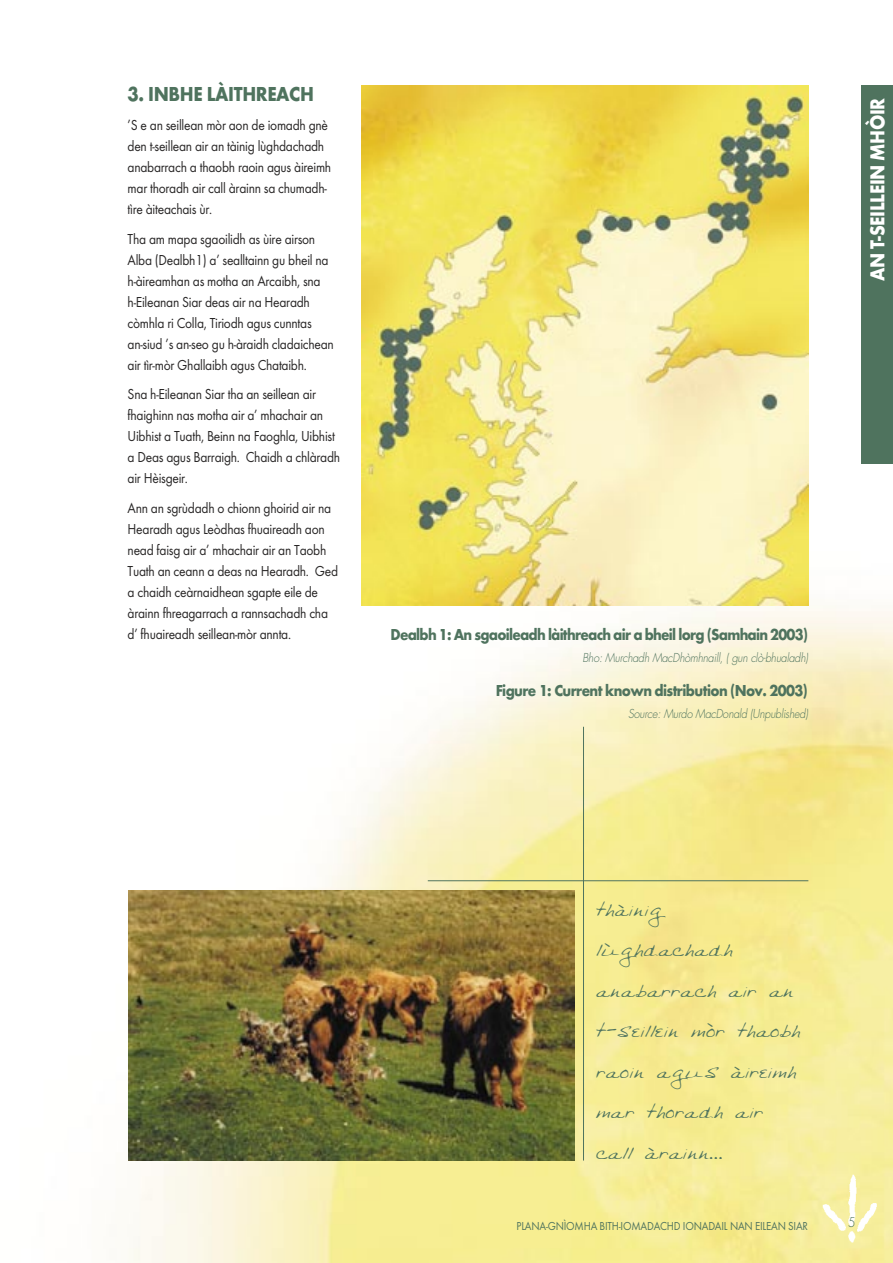
<style>
.page{position:relative;width:893px;height:1263px;background:#fff}
.page>*{position:absolute;margin:0;border:0;box-sizing:border-box;transform-origin:0 0}
.quote{font:22.5px/40.5px "Bethanys Hand";letter-spacing:-.02em;color:#4f735e}
.t1{font:700 21px "Futura T";letter-spacing:-.02em;color:#fff;scale:.9 1}
.Head_1{font:700 21px "Futura T";letter-spacing:-.02em;color:#4f735e;scale:.9 1}
.Figure_title{font:700 16.5px "Futura T";letter-spacing:-.05em;color:#4f735e;scale:.9 1}
.Body_text{font:15px/21px "Futura T";letter-spacing:-.02em;color:#272525;scale:.9 1}
.t2{font:300 15px "Futura T";color:#4f735e;scale:.9 1}
.captions{font:italic 300 12px "Futura";letter-spacing:-.02em;color:#4f735e;scale:.9 1}
.t3{font:12px "Futura T";letter-spacing:-.02em;color:#4f735e;scale:.9 1}
</style>
<div class="page">
<img style="left:128px;top:336px;width:765px;height:927px">
<div style="left:861px;top:85px;width:32px;height:379px;background:#4f735e"></div>
<img style="left:823px;top:1175px;width:53px;height:67px">
<hr style="left:583px;top:727px;width:1px;height:433px;background:#4f735e">
<hr style="left:428px;top:880px;width:380px;height:1px;background:#4f735e">
<img style="left:128px;top:891px;width:446px;height:270px">
<img style="left:361px;top:85px;width:447px;height:521px">
<p class="Head_1" style="left:128px;top:81px;width:209px">3. INBHE LÀITHREACH</p>
<p class="Body_text" style="left:128px;top:115px;width:228px">’S e an seillean mòr aon de iomadh gnè den t-seillean air an tàinig lùghdachadh anabarrach a thaobh raoin agus àireimh mar thoradh air call àrainn sa chumadh&shy;tìre àiteachais ùr.</p>
<p class="Body_text" style="left:128px;top:228px;width:231px">Tha am mapa sgaoilidh as ùire airson Alba (Dealbh1) a’ sealltainn gu bheil na h-àireamhan as motha an Arcaibh, sna h-Eileanan Siar deas air na Hearadh còmhla ri Colla, Tiriodh agus cunntas an-siud ’s an-seo gu h-àraidh cladaichean air tìr-mòr Ghallaibh agus Chataibh.</p>
<p class="Body_text" style="left:128px;top:384px;width:238px">Sna h-Eileanan Siar tha an seillean air fhaighinn nas motha air a’ mhachair an Uibhist a Tuath, Beinn na Faoghla, Uibhist a Deas agus Barraigh. Chaidh a chlàradh air Hèisgeir.</p>
<p class="Body_text" style="left:128px;top:497px;width:235px">Ann an sgrùdadh o chionn ghoirid air na Hearadh agus Leòdhas fhuaireadh aon nead faisg air a’ mhachair air an Taobh Tuath an ceann a deas na Hearadh. Ged a chaidh ceàrnaidhean sgapte eile de àrainn fhreagarrach a rannsachadh cha d’ fhuaireadh seillean-mòr annta.</p>
<p class="Figure_title" style="left:390px;top:624px;width:465px">Dealbh 1: An sgaoileadh làithreach air a bheil lorg (Samhain 2003)</p>
<p class="captions" style="left:582px;top:650px;width:252px">Bho: Murchadh MacDhòmhnaill, ( gun clò-bhualadh)</p>
<p class="Figure_title" style="left:496px;top:680px;width:348px">Figure 1: Current known distribution (Nov. 2003)</p>
<p class="captions" style="left:628px;top:706px;width:201px">Source: Murdo MacDonald (Unpublished)</p>
<h2 class="t1" style="left:865px;top:281px;width:205px;rotate:-90deg">AN T-SEILLEIN MHÒIR</h2>
<p class="quote" style="left:595px;top:887px;width:207px">thàinig lùghdachadh anabarrach air an t-seillein mòr thaobh raoin agus àireimh mar thoradh air call àrainn…</p>
<p class="t3" style="left:517px;top:1219px;width:325px">PLANA-GNÌOMHA BITH-IOMADACHD IONADAIL NAN EILEAN SIAR</p>
<p class="t2" style="left:848px;top:1213px;width:10px">5</p>
</div>
